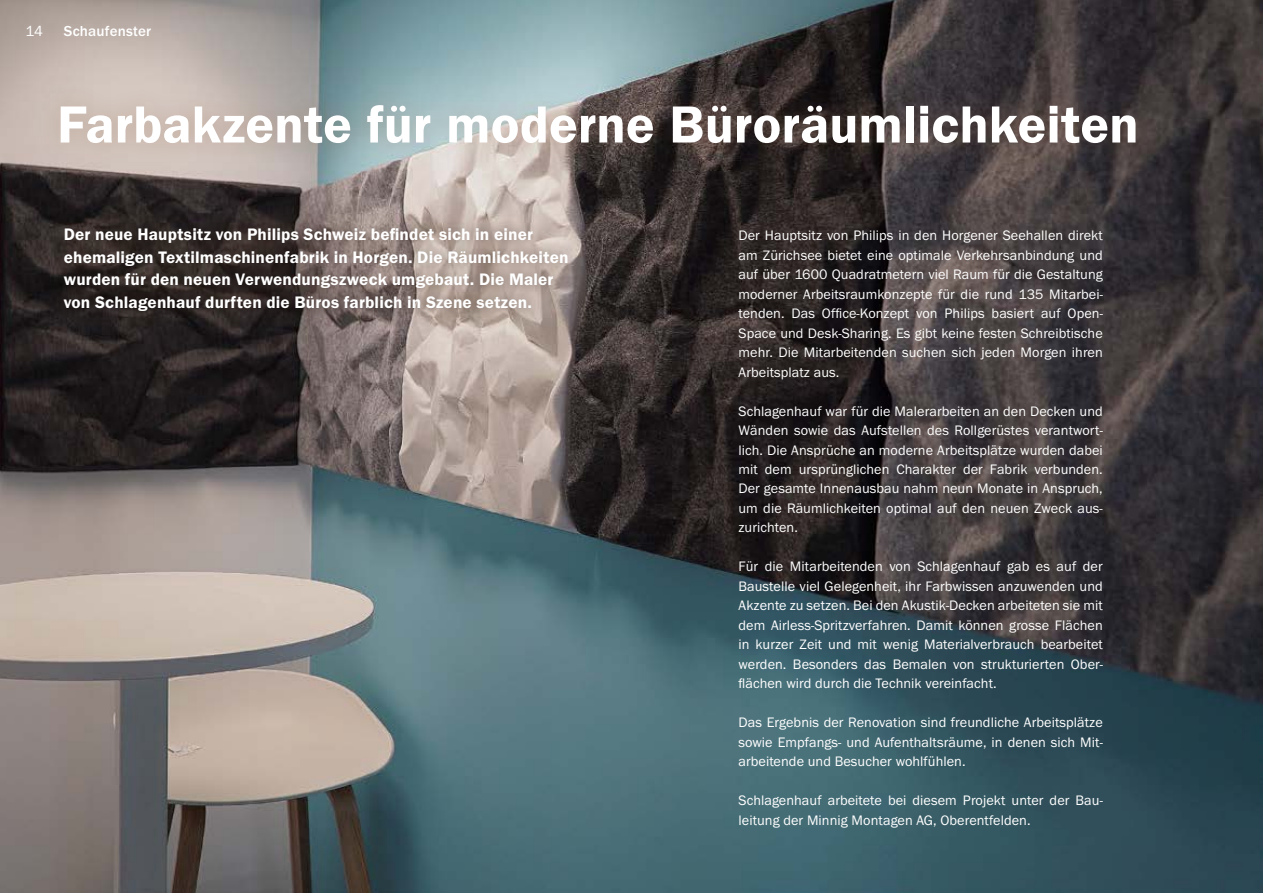
<style>
.page{position:relative;width:1263px;height:893px;background:#fff}
.page>*{position:absolute;margin:0;border:0;box-sizing:border-box;transform-origin:0 0}
.t1{font:600 54px "Franklin Gothic Itc T";color:#fff}
.t2{font:600 17.25px/22.5px "Franklin Gothic Itc T";letter-spacing:.01em;color:#fff}
.t3{font:500 15px "Franklin Gothic Itc T";letter-spacing:.015em;color:#fff}
.t4{font:15px "Franklin Gothic Itc T";color:#fff}
.t5{font:14.25px/19.5px "Franklin Gothic Itc T";letter-spacing:.005em;color:#fff;text-align:justify}
</style>
<div class="page">
<img style="left:0;top:0;width:1263px;height:893px">
<div style="left:37px;top:83px;width:1122px;height:83px;background:#946549;opacity:.3"></div>
<div style="left:42px;top:205px;width:548px;height:128px;background:#946549;opacity:.4"></div>
<div style="left:53px;top:217px;width:526px;height:105px;background:#000;opacity:.37"></div>
<p class="t4" style="left:26px;top:22px;width:19px">14</p>
<p class="t3" style="left:64px;top:22px;width:89px">Schaufenster</p>
<h1 class="t1" style="left:57px;top:93px;width:1083px">Farbakzente für moderne Büroräumlichkeiten</h1>
<p class="t2" style="left:64px;top:223px;width:506px">Der neue Hauptsitz von Philips Schweiz befindet sich in einer ehemaligen Textilmaschinenfabrik in Horgen. Die Räumlichkeiten wurden für den neuen Verwendungszweck umgebaut. Die Maler von Schlagenhauf durften die Büros farblich in Szene setzen.</p>
<p class="t5" style="left:738px;top:225px;width:366px">Der Hauptsitz von Philips in den Horgener Seehallen direkt am Zürichsee bietet eine optimale Verkehrsanbindung und auf über 1600 Quadratmetern viel Raum für die Gestaltung moderner Arbeitsraumkonzepte für die rund 135 Mitarbei&shy;tenden. Das Office-Konzept von Philips basiert auf Open-Space und Desk-Sharing. Es gibt keine festen Schreibtische mehr. Die Mitarbeitenden suchen sich jeden Morgen ihren Arbeitsplatz aus.</p>
<p class="t5" style="left:738px;top:401px;width:366px">Schlagenhauf war für die Malerarbeiten an den Decken und Wänden sowie das Aufstellen des Rollgerüstes verantwort&shy;lich. Die Ansprüche an moderne Arbeitsplätze wurden dabei mit dem ursprünglichen Charakter der Fabrik verbunden.<br>Der gesamte Innenausbau nahm neun Monate in Anspruch, um die Räumlichkeiten optimal auf den neuen Zweck aus&shy;zurichten.</p>
<p class="t5" style="left:738px;top:557px;width:366px">Für die Mitarbeitenden von Schlagenhauf gab es auf der Baustelle viel Gelegenheit, ihr Farbwissen anzuwenden und Akzente zu setzen. Bei den Akustik-Decken arbeiteten sie mit dem Airless-Spritzverfahren. Damit können grosse Flächen in kurzer Zeit und mit wenig Materialverbrauch bearbeitet werden. Besonders das Bemalen von strukturierten Ober&shy;flächen wird durch die Technik vereinfacht.</p>
<p class="t5" style="left:738px;top:713px;width:366px">Das Ergebnis der Renovation sind freundliche Arbeitsplätze sowie Empfangs- und Aufenthaltsräume, in denen sich Mit&shy;arbeitende und Besucher wohlfühlen.</p>
<p class="t5" style="left:738px;top:791px;width:366px">Schlagenhauf arbeitete bei diesem Projekt unter der Bau&shy;leitung der Minnig Montagen AG, Oberentfelden.</p>
</div>
